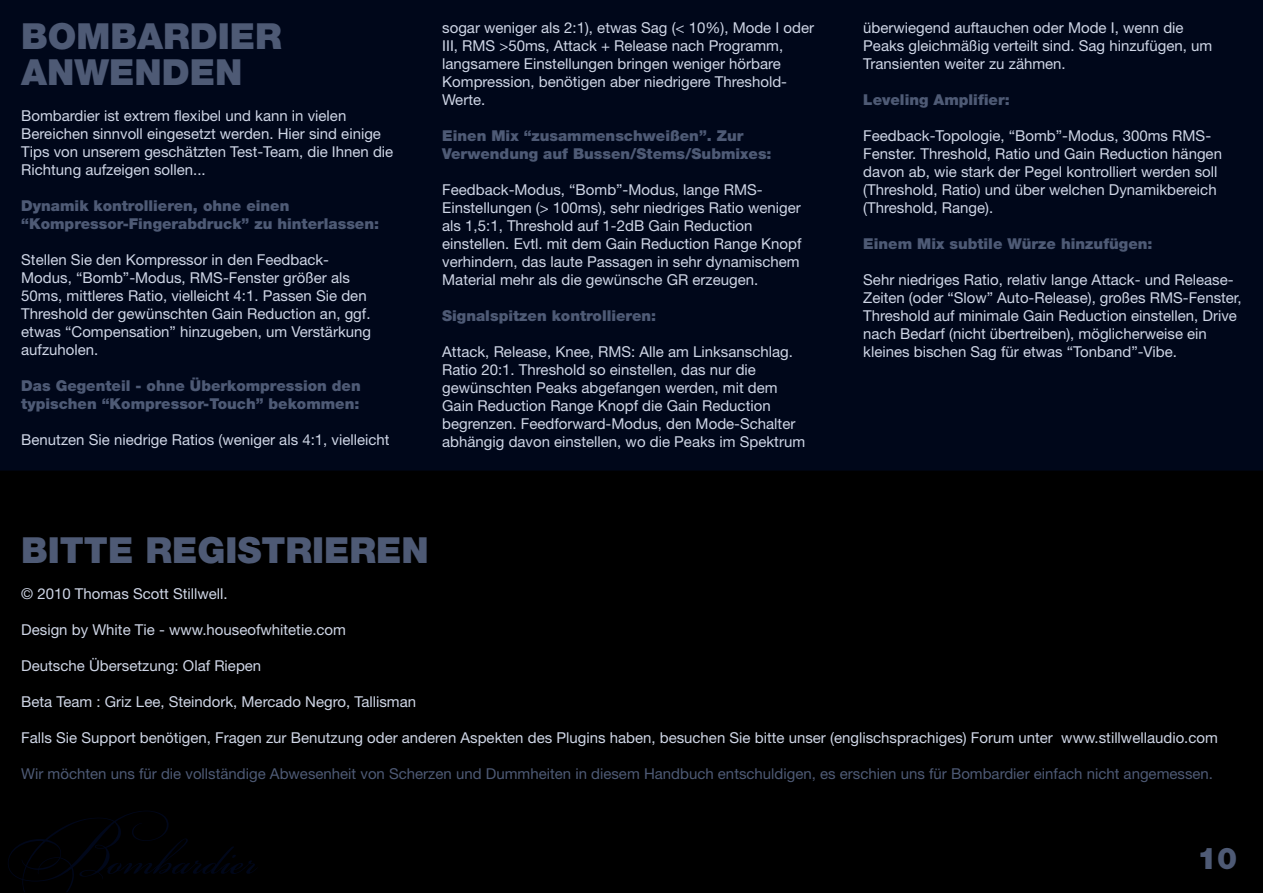
<style>
.page{position:relative;width:1263px;height:893px;background:#00071a}
.page>*{position:absolute;margin:0;border:0;box-sizing:border-box;transform-origin:0 0}
.t1{font:900 36px "Helvetica Neue";color:#4e5a75}
.t2{font:900 30px "Helvetica Neue";color:#4e5a75}
.t3{font:15px/18px "Helvetica Neue";color:#cfd6e6}
.t4{font:900 15px/18px "Helvetica Neue";color:#4e5a75}
.t5{font:15px "Helvetica Neue";color:#4e5a75}
</style>
<div class="page">
<div style="left:0;top:823px;width:1263px;height:70px;background:#000"></div>
<div style="left:1px;top:471px;width:1261px;height:351px;background:#000"></div>
<div style="left:0;top:471px;width:1263px;height:352px;border:2px solid #000"></div>
<svg style="left:8px;top:811px;width:250px;height:81px"></svg>
<h1 class="t1" style="left:21px;top:15px;width:117px">BOMBARD</h1>
<h1 class="t1" style="left:218px;top:15px;width:30px">IER</h1>
<h1 class="t1" style="left:21px;top:51px;width:29px">ANWENDEN</h1>
<p class="t3" style="left:21px;top:106px;width:374px">Bombardier ist extrem flexibel und kann in vielen Bereichen sinnvoll eingesetzt werden. Hier sind einige Tips von unserem geschätzten Test-Team, die Ihnen die Richtung aufzeigen sollen...</p>
<p class="t4" style="left:21px;top:197px;width:359px">Dynamik kontrollieren, ohne einen “Kompressor-Fingerabdruck” zu hinterlassen:</p>
<p class="t3" style="left:21px;top:250px;width:351px">Stellen Sie den Kompressor in den Feedback-Modus, “Bomb”-Modus, RMS-Fenster größer als 50ms, mittleres Ratio, vielleicht 4:1. Passen Sie den Threshold der gewünschten Gain Reduction an, ggf. etwas “Compensation” hinzugeben, um Verstärkung aufzuholen.</p>
<p class="t4" style="left:21px;top:377px;width:341px">Das Gegenteil - ohne Überkompression den typischen “Kompressor-Touch” bekommen:</p>
<p class="t3" style="left:21px;top:430px;width:370px">Benutzen Sie niedrige Ratios (weniger als 4:1, vielleicht</p>
<p class="t3" style="left:442px;top:19px;width:373px">sogar weniger als 2:1), etwas Sag (&lt; 10%), Mode I oder III, RMS &gt;50ms, Attack + Release nach Programm, langsamere Einstellungen bringen weniger hörbare Kompression, benötigen aber niedrigere Threshold-Werte.</p>
<p class="t4" style="left:442px;top:127px;width:331px">Einen Mix “zusammenschweißen”. Zur<br>Verwendung auf Bussen/Stems/Submixes:</p>
<p class="t3" style="left:442px;top:181px;width:361px">Feedback-Modus, “Bomb”-Modus, lange RMS-Einstellungen (&gt; 100ms), sehr niedriges Ratio weniger als 1,5:1, Threshold auf 1-2dB Gain Reduction einstellen. Evtl. mit dem Gain Reduction Range Knopf verhindern, das laute Passagen in sehr dynamischem Material mehr als die gewünsche GR erzeugen.</p>
<p class="t4" style="left:442px;top:307px;width:215px">Signalspitzen kontrollieren:</p>
<p class="t3" style="left:442px;top:343px;width:364px">Attack, Release, Knee, RMS: Alle am Linksanschlag.<br>Ratio 20:1. Threshold so einstellen, das nur die gewünschten Peaks abgefangen werden, mit dem Gain Reduction Range Knopf die Gain Reduction begrenzen. Feedforward-Modus, den Mode-Schalter abhängig davon einstellen, wo die Peaks im Spektrum</p>
<p class="t3" style="left:863px;top:19px;width:350px">überwiegend auftauchen oder Mode I, wenn die<br>Peaks gleichmäßig verteilt sind. Sag hinzufügen, um<br>Transienten weiter zu zähmen.</p>
<p class="t4" style="left:863px;top:91px;width:148px">Leveling Amplifier:</p>
<p class="t3" style="left:863px;top:127px;width:360px">Feedback-Topologie, “Bomb”-Modus, 300ms RMS-Fenster. Threshold, Ratio und Gain Reduction hängen davon ab, wie stark der Pegel kontrolliert werden soll (Threshold, Ratio) und über welchen Dynamikbereich (Threshold, Range).</p>
<p class="t4" style="left:863px;top:235px;width:291px">Einem Mix subtile Würze hinzufügen:</p>
<p class="t3" style="left:863px;top:271px;width:380px">Sehr niedriges Ratio, relativ lange Attack- und Release-Zeiten (oder “Slow” Auto-Release), großes RMS-Fenster, Threshold auf minimale Gain Reduction einstellen, Drive nach Bedarf (nicht übertreiben), möglicherweise ein kleines bischen Sag für etwas “Tonband”-Vibe.</p>
<h1 class="t1" style="left:21px;top:529px;width:22px">Bitt</h1>
<h1 class="t1" style="left:108px;top:529px;width:322px">e Registrieren</h1>
<p class="t3" style="left:21px;top:585px;width:208px">© 2010 Thomas Scott Stillwell.</p>
<p class="t3" style="left:21px;top:621px;width:326px">Design by White Tie - www.houseofwhitetie.com</p>
<p class="t3" style="left:21px;top:657px;width:242px">Deutsche Übersetzung: Olaf Riepen</p>
<p class="t3" style="left:21px;top:693px;width:396px">Beta Team : Griz Lee, Steindork, Mercado Negro, Tallisman</p>
<p class="t3" style="left:21px;top:729px;width:1198px">Falls Sie Support benötigen, Fragen zur Benutzung oder anderen Aspekten des Plugins haben, besuchen Sie bitte unser (englischsprachiges) Forum unter www.stillwellaudio.com</p>
<p class="t5" style="left:21px;top:765px;width:1193px">Wir möchten uns für die vollständige Abwesenheit von Scherzen und Dummheiten in diesem Handbuch entschuldigen, es erschien uns für Bombardier einfach nicht angemessen.</p>
<h2 class="t2" style="left:1197px;top:841px;width:42px">10</h2>
</div>
